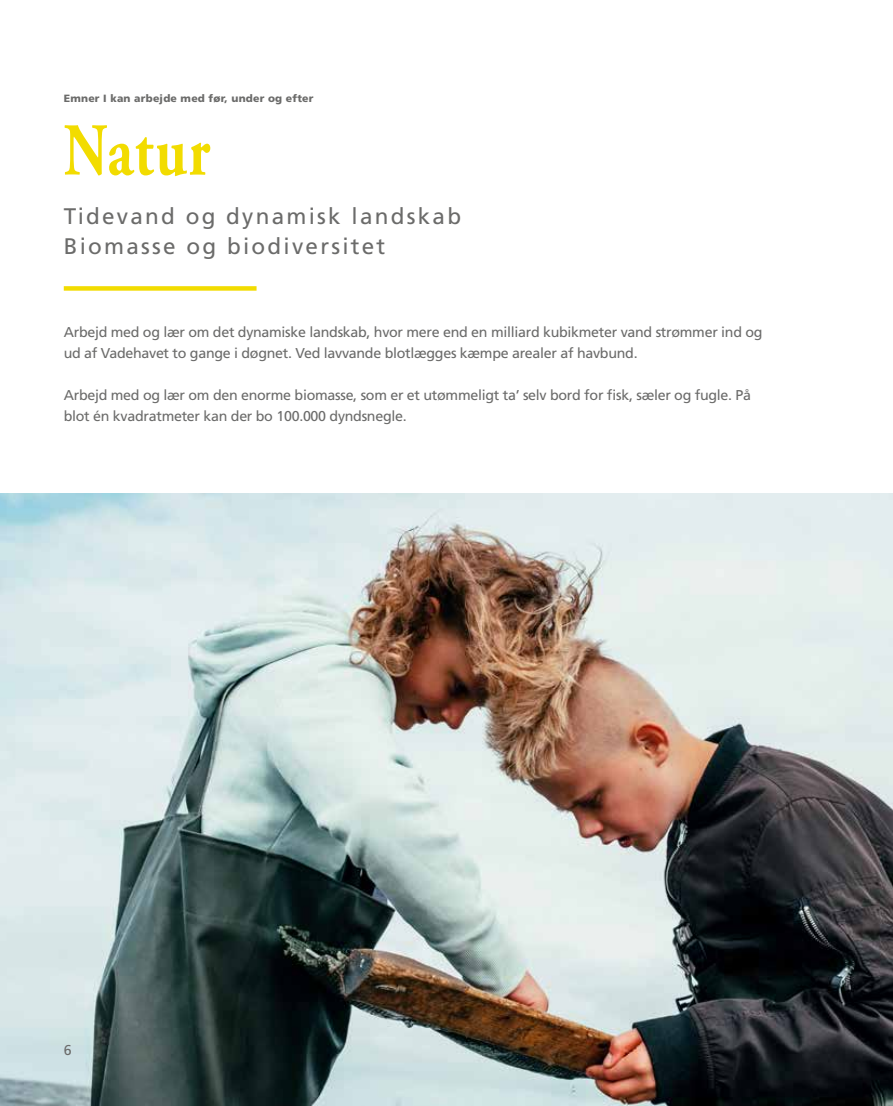
<style>
.page{position:relative;width:893px;height:1106px;background:#fff}
.page>*{position:absolute;margin:0;border:0;box-sizing:border-box;transform-origin:0 0}
.t1{font:700 74.25px "Adobe Garamond Pro";letter-spacing:.03em;color:#f2dc00;scale:.78 1}
.t2{font:22.5px/30px "Frutiger";letter-spacing:.1em;color:#6b6b6a}
.t3{font:14.25px/21px "Frutiger";letter-spacing:-.02em;color:#6b6b6a}
.t4{font:900 10.5px "Frutiger";letter-spacing:.02em;color:#6b6b6a}
</style>
<div class="page">
<img style="left:0;top:493px;width:893px;height:613px">
<div style="left:64px;top:286px;width:193px;height:5px;background:#f2dc00"></div>
<p class="t4" style="left:64px;top:92px;width:251px">Emner I kan arbejde med før, under og efter</p>
<h1 class="t1" style="left:64px;top:108px;width:189px">Natur</h1>
<h2 class="t2" style="left:64px;top:201px;width:399px">Tidevand og dynamisk landskab<br>Biomasse og biodiversitet</h2>
<p class="t3" style="left:64px;top:321px;width:700px">Arbejd med og lær om det dynamiske landskab, hvor mere end en milliard kubikmeter vand strømmer ind og ud af Vadehavet to gange i døgnet. Ved lavvande blotlægges kæmpe arealer af havbund.</p>
<p class="t3" style="left:64px;top:384px;width:689px">Arbejd med og lær om den enorme biomasse, som er et utømmeligt ta’ selv bord for fisk, sæler og fugle. På blot én kvadratmeter kan der bo 100.000 dyndsnegle.</p>
<p class="t3" style="left:64px;top:1039px;width:9px">6</p>
</div>
